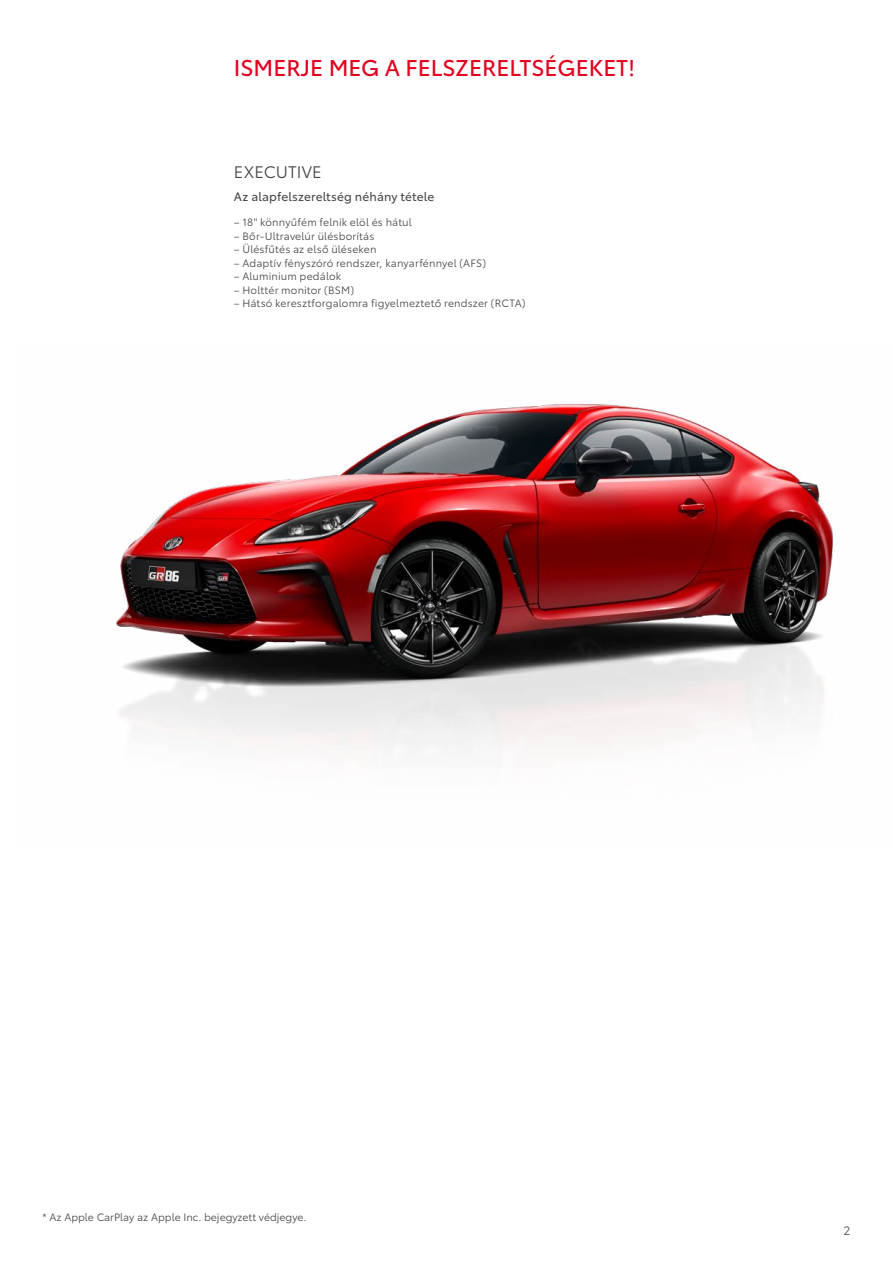
<style>
.page{position:relative;width:893px;height:1263px;background:#fff}
.page>*{position:absolute;margin:0;border:0;box-sizing:border-box;transform-origin:0 0}
.t1{font:22.5px "Toyota Type";color:#e3001f}
.t2{font:16.5px "Toyota Type";letter-spacing:.005em;color:#494948}
.t3{font:12px "Toyota Type";letter-spacing:.01em;color:#494948}
.t4{font:12px "Toyota Type";color:#494948}
.t5{font:10.5px "Toyota Type";letter-spacing:.01em;color:#494948}
</style>
<div class="page">
<img style="left:116px;top:404px;width:717px;height:346px">
<h1 class="t1" style="left:234px;top:51px;width:403px">ISMERJE MEG A FELSZERELTSÉGEKET!</h1>
<h2 class="t2" style="left:234px;top:160px;width:89px">EXECUTIVE</h2>
<p class="t3" style="left:234px;top:188px;width:202px">Az alapfelszereltség néhány tétele</p>
<p class="t5" style="left:234px;top:215px;width:179px">– 18" könnyűfém felnik elöl és hátul</p>
<p class="t5" style="left:234px;top:228px;width:142px">– Bőr-Ultravelúr ülésborítás</p>
<p class="t5" style="left:234px;top:242px;width:144px">– Ülésfűtés az első üléseken</p>
<p class="t5" style="left:234px;top:255px;width:254px">– Adaptív fényszóró rendszer, kanyarfénnyel (AFS)</p>
<p class="t5" style="left:234px;top:269px;width:109px">– Aluminium pedálok</p>
<p class="t5" style="left:234px;top:282px;width:122px">– Holttér monitor (BSM)</p>
<p class="t5" style="left:234px;top:296px;width:293px">– Hátsó keresztforgalomra figyelmeztető rendszer (RCTA)</p>
<p class="t5" style="left:43px;top:1209px;width:265px">* Az Apple CarPlay az Apple Inc. bejegyzett védjegye.</p>
<p class="t4" style="left:844px;top:1222px;width:8px">2</p>
</div>
